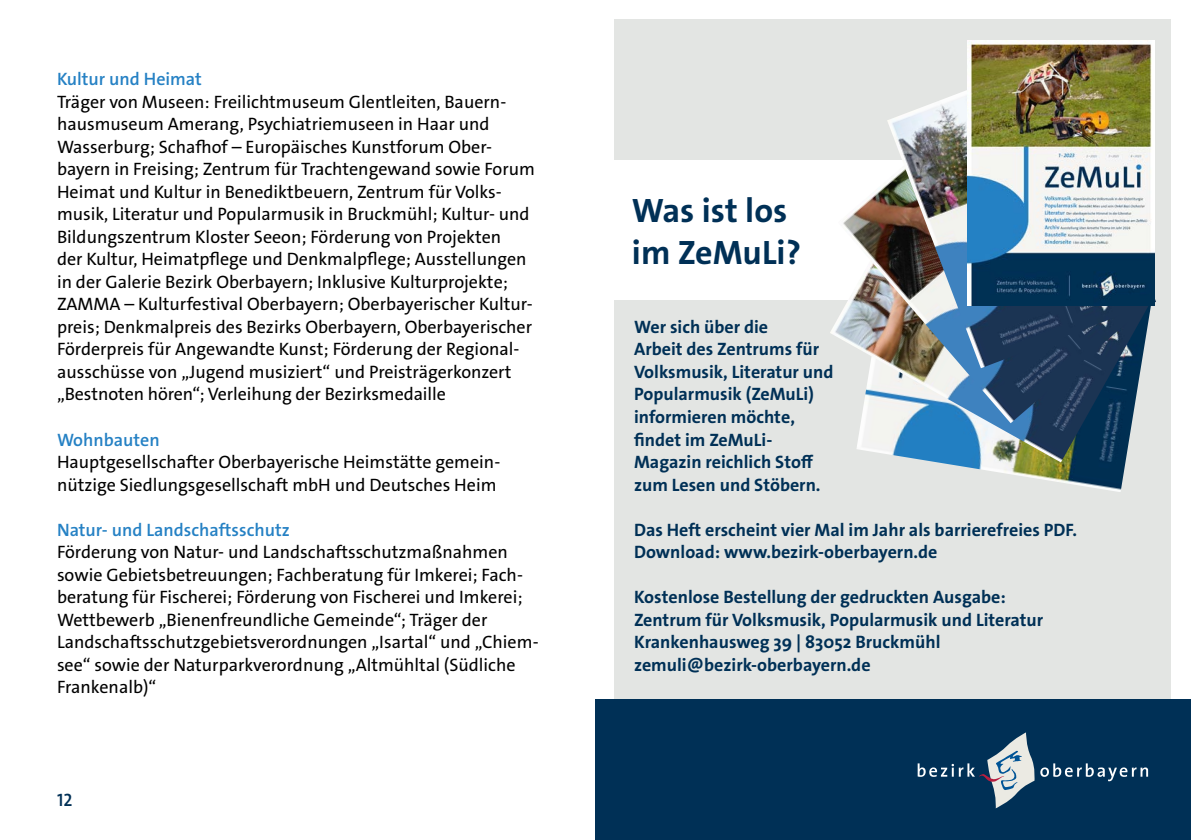
<style>
.page{position:relative;width:1191px;height:840px;background:#fff}
.page>*{position:absolute;margin:0;border:0;box-sizing:border-box;transform-origin:0 0}
.t1{font:34px/42.4px "The Sans LP7 Bld";color:#003056}
.p_fließtext_ohne_abstand{font:18px/22.4px "The Sans LP5 Plain";color:#000}
.t2{font:700 18px/22.4px "The Sans Os F";color:#003056}
.p_fließtext_ohne_abstand-2{font:18px "The Sans LP6 Se Bld";color:#2581c4}
.t3{font:18px "The Sans LP6 Se Bld";color:#003056}
</style>
<div class="page">
<div style="left:614px;top:19px;width:557px;height:800px;background:#e3e5e3"></div>
<div style="left:595px;top:699px;width:596px;height:140px;background:#003056"></div>
<svg style="left:917px;top:732px;width:231px;height:75px"></svg>
<div style="left:584px;top:160px;width:319px;height:140px;background:#fff"></div>
<img style="left:936px;top:462px;width:190px;height:30px">
<img style="left:830px;top:321px;width:302px;height:141px">
<img style="left:837px;top:184px;width:304px;height:239px">
<img style="left:887px;top:54px;width:269px;height:314px">
<img style="left:967px;top:40px;width:187px;height:265px">
<p class="p_fließtext_ohne_abstand-2" style="left:57px;top:67px;width:146px">Kultur und Heimat</p>
<p class="p_fließtext_ohne_abstand" style="left:57px;top:90px;width:479px">Träger von Museen: Freilichtmuseum Glentleiten, Bauern&shy;hausmuseum Amerang, Psychiatriemuseen in Haar und Wasserburg; Schafhof – Europäisches Kunstforum Ober&shy;bayern in Freising; Zentrum für Trachtengewand sowie Forum Heimat und Kultur in Benediktbeuern, Zentrum für Volks&shy;musik, Literatur und Popularmusik in Bruckmühl; Kultur- und Bildungszentrum Kloster Seeon; Förderung von Projekten<br>der Kultur, Heimatpflege und Denkmalpflege; Ausstellungen in der Galerie Bezirk Oberbayern; Inklusive Kulturprojekte; ZAMMA – Kulturfestival Oberbayern; Oberbayerischer Kultur&shy;preis; Denkmalpreis des Bezirks Oberbayern, Oberbayerischer Förderpreis für Angewandte Kunst; Förderung der Regional&shy;ausschüsse von „Jugend musiziert“ und Preisträgerkonzert „Bestnoten hören“; Verleihung der Bezirksmedaille</p>
<p class="p_fließtext_ohne_abstand-2" style="left:57px;top:427px;width:104px">Wohnbauten</p>
<p class="p_fließtext_ohne_abstand" style="left:57px;top:450px;width:445px">Hauptgesellschafter Oberbayerische Heimstätte gemein&shy;nützige Siedlungsgesellschaft mbH und Deutsches Heim</p>
<p class="p_fließtext_ohne_abstand-2" style="left:57px;top:517px;width:234px">Natur- und Landschaftsschutz</p>
<p class="p_fließtext_ohne_abstand" style="left:57px;top:540px;width:483px">Förderung von Natur- und Landschaftsschutzmaßnahmen sowie Gebietsbetreuungen; Fachberatung für Imkerei; Fach&shy;beratung für Fischerei; Förderung von Fischerei und Imkerei; Wettbewerb „Bienenfreundliche Gemeinde“; Träger der Landschaftsschutzgebietsverordnungen „Isartal“ und „Chiem&shy;see“ sowie der Naturparkverordnung „Altmühltal (Südliche Frankenalb)“</p>
<p class="t3" style="left:57px;top:787px;width:17px">12</p>
<h1 class="t1" style="left:632px;top:189px;width:170px">Was ist los im ZeMuLi?</h1>
<p class="t2" style="left:634px;top:315px;width:201px">Wer sich über die<br>Arbeit des Zentrums für<br>Volksmusik, Literatur und<br>Popularmusik (ZeMuLi) informieren möchte, findet im ZeMuLi-<br>Magazin reichlich Stoff zum Lesen und Stöbern.</p>
<p class="t2" style="left:634px;top:518px;width:444px">Das Heft erscheint vier Mal im Jahr als barrierefreies PDF.<br>Download: www.bezirk-oberbayern.de</p>
<p class="t2" style="left:634px;top:585px;width:411px">Kostenlose Bestellung der gedruckten Ausgabe:<br>Zentrum für Volksmusik, Popularmusik und Literatur Krankenhausweg 39 | 83052 Bruckmühl zemuli@bezirk-oberbayern.de</p>
</div>
